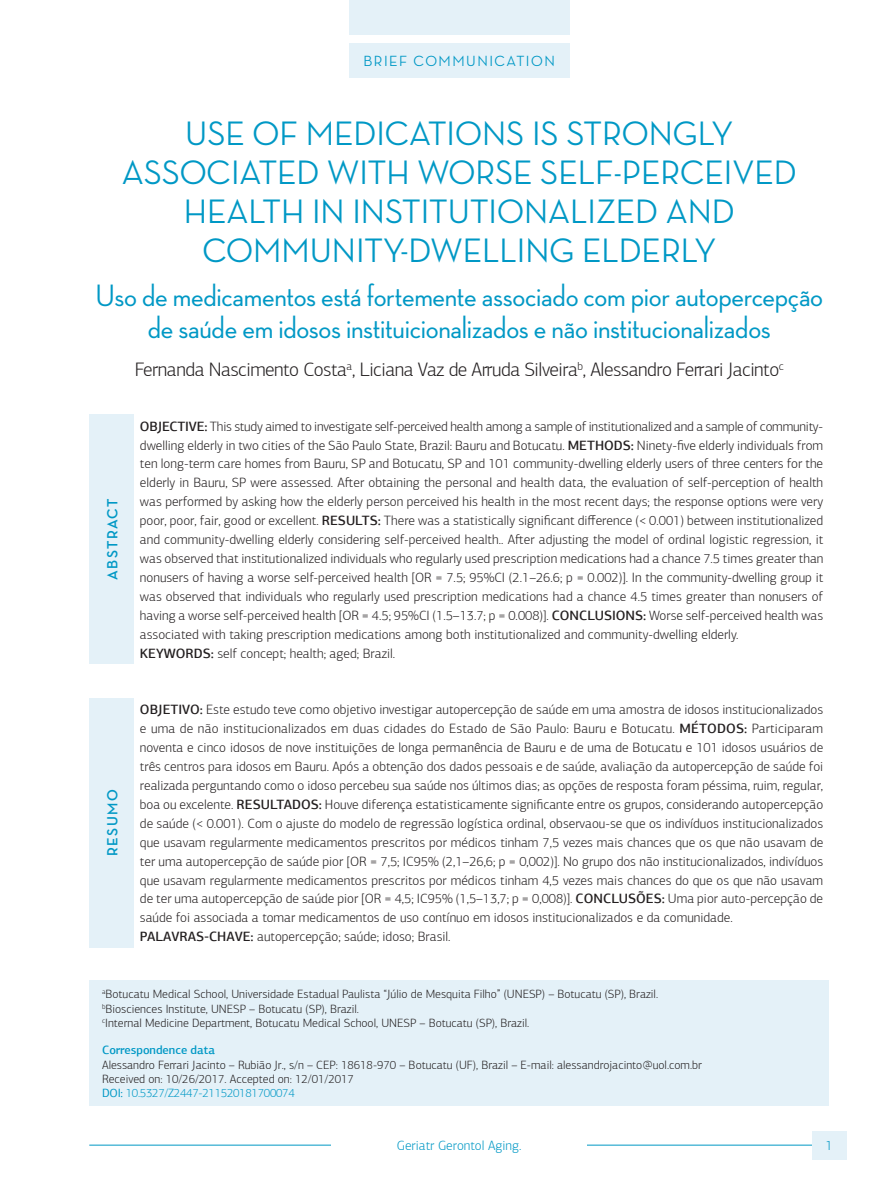
<style>
.page{position:relative;width:893px;height:1191px;background:#fff}
.page>*{position:absolute;margin:0;border:0;box-sizing:border-box;transform-origin:0 0}
.zp_Título_PT{font:500 34.5px/39px "Neutra Disp";color:#0098c5;text-align:center}
.zp_Título_IN{font:500 31.5px/31.5px "Neutra Disp";letter-spacing:-.01em;color:#0098c5;text-align:center}
.zp_Autor{font:300 19.5px "PF Agora Sans Pro";letter-spacing:-.025em;color:#231f20}
.t1{font:500 15px "Neutra Disp";letter-spacing:.1em;color:#0098c5}
.zp_Resumo_Abstract_t{font:700 15px "Neutra Disp";letter-spacing:.1em;color:#0098c5}
.zp_Resumo_Abstract{font:300 13.5px/18.9px "PF Agora Sans Pro";color:#231f20;text-align:justify}
.zp__Palavras-chave_k{font:300 13.5px "PF Agora Sans Pro";color:#231f20}
.t2{font:300 13.5px "PF Agora Sans Pro";color:#0098c5}
.zp_Titulações{font:300 12px "PF Agora Sans Pro";color:#231f20}
.zp_Correspondência{font:300 12px "PF Agora Sans Pro";color:#231f20}
.zp_DOI{font:300 12px "PF Agora Sans Pro";letter-spacing:-.02em;color:#0098c5}
.zp_Tit_Correspondênc{font:500 12px "PF Agora Sans Pro";color:#0098c5}
.s1{font-weight:500}
.s2{font-weight:400}
</style>
<div class="page">
<hr style="left:89px;top:1144px;width:740px;height:1px;background:#0098c5">
<div style="left:332px;top:1133px;width:255px;height:23px;background:#fff"></div>
<div style="left:812px;top:1130px;width:34px;height:29px;background:#e4f1f8"></div>
<div style="left:349px;top:43px;width:220px;height:34px;background:#e4f1f8"></div>
<div style="left:349px;top:0;width:220px;height:35px;background:#e4f1f8"></div>
<div style="left:89px;top:980px;width:740px;height:126px;background:#e4f1f8"></div>
<div style="left:89px;top:698px;width:45px;height:249px;background:#e4f1f8"></div>
<div style="left:89px;top:414px;width:45px;height:249px;background:#e4f1f8"></div>
<p class="t1" style="left:364px;top:53px;width:193px">BRIEF COMMUNICATION</p>
<p class="zp_Título_PT" style="left:122px;top:114px;width:676px">USE OF MEDICATIONS IS STRONGLY ASSOCIATED WITH WORSE SELF-PERCEIVED HEALTH IN INSTITUTIONALIZED AND COMMUNITY-DWELLING ELDERLY</p>
<p class="zp_Título_IN" style="left:95px;top:280px;width:729px">Uso de medicamentos está fortemente associado com pior autopercepção de saúde em idosos instituicionalizados e não institucionalizados</p>
<p class="zp_Autor" style="left:135px;top:358px;width:650px">Fernanda Nascimento Costa<sup>a</sup>, Liciana Vaz de Arruda Silveira<sup>b</sup>, Alessandro Ferrari Jacinto<sup>c</sup></p>
<p class="zp_Resumo_Abstract_t" style="left:104px;top:580px;width:83px;rotate:-90deg">ABSTRACT</p>
<p class="zp_Resumo_Abstract_t" style="left:104px;top:856px;width:68px;rotate:-90deg">RESUMO</p>
<p class="zp_Resumo_Abstract" style="left:140px;top:417px;width:685px"><span class="s1">OBJECTIVE:</span> This study aimed to investigate self-perceived health among a sample of institutionalized and a sample of community&shy;dwelling elderly in two cities of the São Paulo State, Brazil: Bauru and Botucatu. <span class="s1">METHODS:</span> Ninety-five elderly individuals from ten long-term care homes from Bauru, SP and Botucatu, SP and 101 community-dwelling elderly users of three centers for the elderly in Bauru, SP were assessed. After obtaining the personal and health data, the evaluation of self-perception of health was performed by asking how the elderly person perceived his health in the most recent days; the response options were very poor, poor, fair, good or excellent. <span class="s1">RESULTS:</span> There was a statistically significant difference (&lt; 0.001) between institutionalized and community-dwelling elderly considering self-perceived health.. After adjusting the model of ordinal logistic regression, it was observed that institutionalized individuals who regularly used prescription medications had a chance 7.5 times greater than nonusers of having a worse self-perceived health [OR = 7.5; 95%CI (2.1–26.6; p = 0.002)]. In the community-dwelling group it was observed that individuals who regularly used prescription medications had a chance 4.5 times greater than nonusers of having a worse self-perceived health [OR = 4.5; 95%CI (1.5–13.7; p = 0.008)]. <span class="s1">CONCLUSIONS:</span> Worse self-perceived health was associated with taking prescription medications among both institutionalized and community-dwelling elderly.</p>
<p class="zp__Palavras-chave_k" style="left:140px;top:645px;width:257px"><span class="s1">KEYWORDS:</span> self concept; health; aged; Brazil.</p>
<p class="zp_Resumo_Abstract" style="left:140px;top:700px;width:685px"><span class="s1">OBJETIVO:</span> Este estudo teve como objetivo investigar autopercepção de saúde em uma amostra de idosos institucionalizados e uma de não institucionalizados em duas cidades do Estado de São Paulo: Bauru e Botucatu. <span class="s1">MÉTODOS:</span> Participaram noventa e cinco idosos de nove instituições de longa permanência de Bauru e de uma de Botucatu e 101 idosos usuários de três centros para idosos em Bauru. Após a obtenção dos dados pessoais e de saúde, avaliação da autopercepção de saúde foi realizada perguntando como o idoso percebeu sua saúde nos últimos dias; as opções de resposta foram péssima, ruim, regular, boa ou excelente. <span class="s1">RESULTADOS:</span> Houve diferença estatisticamente significante entre os grupos, considerando autopercepção de saúde (&lt; 0.001). Com o ajuste do modelo de regressão logística ordinal, observaou-se que os indivíduos institucionalizados que usavam regularmente medicamentos prescritos por médicos tinham 7,5 vezes mais chances que os que não usavam de ter uma autopercepção de saúde pior [OR = 7,5; IC95% (2,1–26,6; p = 0,002)]. No grupo dos não institucionalizados, indivíduos que usavam regularmente medicamentos prescritos por médicos tinham 4,5 vezes mais chances do que os que não usavam de ter uma autopercepção de saúde pior [OR = 4,5; IC95% (1,5–13,7; p = 0,008)]. <span class="s1">CONCLUSÕES:</span> Uma pior auto-percepção de saúde foi associada a tomar medicamentos de uso contínuo em idosos institucionalizados e da comunidade.</p>
<p class="zp__Palavras-chave_k" style="left:140px;top:929px;width:312px"><span class="s1">PALAVRAS-CHAVE:</span> autopercepção; saúde; idoso; Brasil.</p>
<p class="zp_Titulações" style="left:102px;top:987px;width:558px"><sup>a</sup>Botucatu Medical School, Universidade Estadual Paulista “Júlio de Mesquita Filho” (UNESP) – Botucatu (SP), Brazil.</p>
<p class="zp_Titulações" style="left:102px;top:1001px;width:259px"><sup>b</sup>Biosciences Institute, UNESP – Botucatu (SP), Brazil.</p>
<p class="zp_Titulações" style="left:102px;top:1016px;width:429px"><sup>c</sup>Internal Medicine Department, Botucatu Medical School, UNESP – Botucatu (SP), Brazil.</p>
<p class="zp_Tit_Correspondênc" style="left:102px;top:1042px;width:114px">Correspondence data</p>
<p class="zp_Correspondência" style="left:102px;top:1057px;width:601px">Alessandro Ferrari Jacinto – Rubião Jr., s/n – CEP: 18618-970 – Botucatu (UF), Brazil – E-mail: alessandrojacinto@uol.com.br</p>
<p class="zp_Correspondência" style="left:102px;top:1072px;width:253px">Received on: 10/26/2017. Accepted on: 12/01/2017</p>
<p class="zp_DOI" style="left:102px;top:1086px;width:194px"><span class="s2">DOI:</span> 10.5327/Z2447-211520181700074</p>
<p class="t2" style="left:397px;top:1137px;width:126px">Geriatr Gerontol Aging.</p>
<p class="t2" style="left:826px;top:1137px;width:9px">1</p>
</div>
